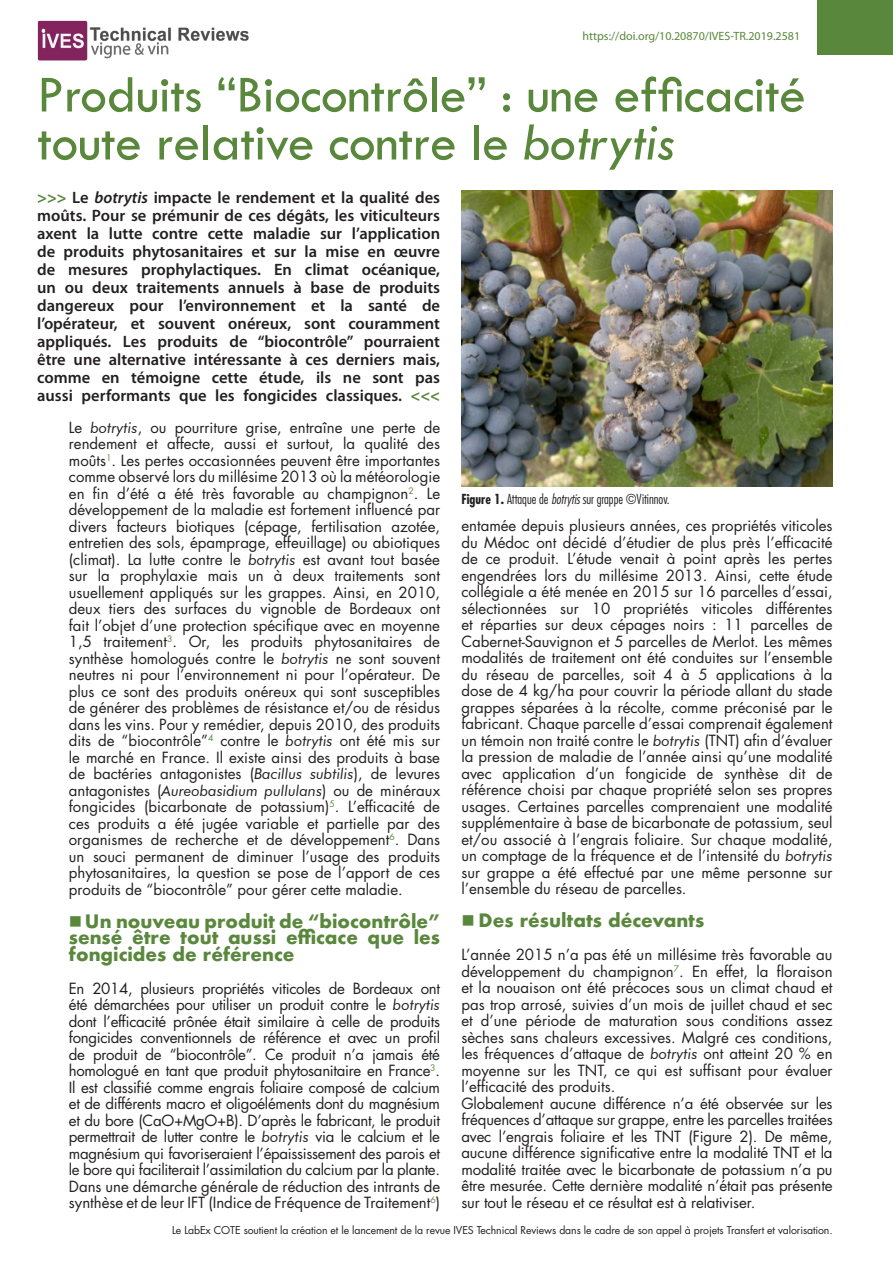
<style>
.page{position:relative;width:893px;height:1263px;background:#fff}
.page>*{position:absolute;margin:0;border:0;box-sizing:border-box;transform-origin:0 0}
.t1{font:54px/48px "Tw Cen";letter-spacing:-.01em;color:#59873c}
.t2{font:700 18px/16.5px "Futura";color:#59873c;text-align:justify}
.t3{font:600 16.5px/18px "Myriad Pro";color:#231f20;text-align:justify}
.t4{font:15px/16.5px "Futura";color:#231f20;text-align:justify}
.t5{font:300 condensed 13.5px "Futura";color:#231f20}
.t6{font:12px "Myriad Pro";color:#59873c}
.t7{font:10.5px "Futura";letter-spacing:-.01em;color:#231f20}
.s1{font-style:italic}
.s2{font-weight:700;color:#59873c}
.s3{font-family:"Futura BT";font-style:italic}
.s4{font-weight:700}
</style>
<div class="page">
<img style="left:37px;top:20px;width:212px;height:41px">
<img style="left:461px;top:191px;width:372px;height:295px">
<div style="left:817px;top:0;width:76px;height:55px;background:#59873c"></div>
<p class="t6" style="left:583px;top:29px;width:219px">https://doi.org/10.20870/IVES-TR.2019.2581</p>
<p class="t1" style="left:37px;top:70px;width:770px">Produits “Biocontrôle” : une efficacité toute relative contre le <span class="s1">botrytis</span></p>
<p class="t3" style="left:37px;top:188px;width:404px"><span class="s2">&gt;&gt;&gt;</span> Le <span class="s1">botrytis</span> impacte le rendement et la qualité des moûts. Pour se prémunir de ces dégâts, les viticulteurs axent la lutte contre cette maladie sur l’application de produits phytosanitaires et sur la mise en œuvre de mesures prophylactiques. En climat océanique, un ou deux traitements annuels à base de produits dangereux pour l’environnement et la santé de l’opérateur, et souvent onéreux, sont couramment appliqués. Les produits de “biocontrôle” pourraient être une alternative intéressante à ces derniers mais, comme en témoigne cette étude, ils ne sont pas aussi performants que les fongicides classiques. <span class="s2">&lt;&lt;&lt;</span></p>
<p class="t4" style="left:69px;top:419px;width:373px">Le <span class="s3">botrytis</span>, ou pourriture grise, entraîne une perte de rendement et affecte, aussi et surtout, la qualité des moûts<sup>1</sup>. Les pertes occasionnées peuvent être importantes comme observé lors du millésime 2013 où la météorologie en fin d’été a été très favorable au champignon<sup>2</sup>. Le développement de la maladie est fortement influencé par divers facteurs biotiques (cépage, fertilisation azotée, entretien des sols, épamprage, effeuillage) ou abiotiques (climat). La lutte contre le <span class="s3">botrytis</span> est avant tout basée sur la prophylaxie mais un à deux traitements sont usuellement appliqués sur les grappes. Ainsi, en 2010, deux tiers des surfaces du vignoble de Bordeaux ont fait l’objet d’une protection spécifique avec en moyenne 1,5 traitement<sup>3</sup>. Or, les produits phytosanitaires de synthèse homologués contre le <span class="s3">botrytis</span> ne sont souvent neutres ni pour l’environnement ni pour l’opérateur. De plus ce sont des produits onéreux qui sont susceptibles de générer des problèmes de résistance et/ou de résidus dans les vins. Pour y remédier, depuis 2010, des produits dits de “biocontrôle”<sup>4</sup> contre le <span class="s3">botrytis</span> ont été mis sur le marché en France. Il existe ainsi des produits à base de bactéries antagonistes (<span class="s3">Bacillus subtilis</span>), de levures antagonistes (<span class="s3">Aureobasidium pullulans</span>) ou de minéraux fongicides (bicarbonate de potassium)<sup>5</sup>. L’efficacité de ces produits a été jugée variable et partielle par des organismes de recherche et de développement<sup>6</sup>. Dans un souci permanent de diminuer l’usage des produits phytosanitaires, la question se pose de l’apport de ces produits de “biocontrôle” pour gérer cette maladie.</p>
<p class="t2" style="left:69px;top:913px;width:373px">■ Un nouveau produit de “biocontrôle” sensé être tout aussi efficace que les fongicides de référence</p>
<p class="t4" style="left:69px;top:980px;width:373px">En 2014, plusieurs propriétés viticoles de Bordeaux ont été démarchées pour utiliser un produit contre le <span class="s3">botrytis </span>dont l’efficacité prônée était similaire à celle de produits fongicides conventionnels de référence et avec un profil de produit de “biocontrôle”. Ce produit n’a jamais été homologué en tant que produit phytosanitaire en France<sup>3</sup>.<br>Il est classifié comme engrais foliaire composé de calcium et de différents macro et oligoéléments dont du magnésium et du bore (CaO+MgO+B). D’après le fabricant, le produit permettrait de lutter contre le <span class="s3">botrytis</span> via le calcium et le magnésium qui favoriseraient l’épaississement des parois et le bore qui faciliterait l’assimilation du calcium par la plante.</p>
<p class="t4" style="left:69px;top:1178px;width:373px">Dans une démarche générale de réduction des intrants de synthèse et de leur IFT (Indice de Fréquence de Traitement<sup>6</sup>)</p>
<p class="t5" style="left:461px;top:491px;width:210px"><span class="s4">Figure 1.</span> Attaque de <span class="s1">botrytis</span> sur grappe ©Vitinnov.</p>
<p class="t4" style="left:461px;top:517px;width:373px">entamée depuis plusieurs années, ces propriétés viticoles du Médoc ont décidé d’étudier de plus près l’efficacité de ce produit. L’étude venait à point après les pertes engendrées lors du millésime 2013. Ainsi, cette étude collégiale a été menée en 2015 sur 16 parcelles d’essai, sélectionnées sur 10 propriétés viticoles différentes et réparties sur deux cépages noirs : 11 parcelles de Cabernet-Sauvignon et 5 parcelles de Merlot. Les mêmes modalités de traitement ont été conduites sur l’ensemble du réseau de parcelles, soit 4 à 5 applications à la dose de 4 kg/ha pour couvrir la période allant du stade grappes séparées à la récolte, comme préconisé par le fabricant. Chaque parcelle d’essai comprenait également un témoin non traité contre le <span class="s3">botrytis</span> (TNT) afin d’évaluer la pression de maladie de l’année ainsi qu’une modalité avec application d’un fongicide de synthèse dit de référence choisi par chaque propriété selon ses propres usages. Certaines parcelles comprenaient une modalité supplémentaire à base de bicarbonate de potassium, seul et/ou associé à l’engrais foliaire. Sur chaque modalité, un comptage de la fréquence et de l’intensité du <span class="s3">botrytis </span>sur grappe a été effectué par une même personne sur l’ensemble du réseau de parcelles.</p>
<p class="t2" style="left:461px;top:912px;width:244px">■ Des résultats décevants</p>
<p class="t4" style="left:461px;top:946px;width:373px">L’année 2015 n’a pas été un millésime très favorable au développement du champignon<sup>7</sup>. En effet, la floraison et la nouaison ont été précoces sous un climat chaud et pas trop arrosé, suivies d’un mois de juillet chaud et sec et d’une période de maturation sous conditions assez sèches sans chaleurs excessives. Malgré ces conditions, les fréquences d’attaque de <span class="s3">botrytis</span> ont atteint 20 % en moyenne sur les TNT, ce qui est suffisant pour évaluer l’efficacité des produits.</p>
<p class="t4" style="left:461px;top:1095px;width:373px">Globalement aucune différence n’a été observée sur les fréquences d’attaque sur grappe, entre les parcelles traitées avec l’engrais foliaire et les TNT (Figure 2). De même, aucune différence significative entre la modalité TNT et la modalité traitée avec le bicarbonate de potassium n’a pu être mesurée. Cette dernière modalité n’était pas présente sur tout le réseau et ce résultat est à relativiser.</p>
<p class="t7" style="left:172px;top:1223px;width:662px">Le LabEx COTE soutient la création et le lancement de la revue IVES Technical Reviews dans le cadre de son appel à projets Transfert et valorisation.</p>
</div>
